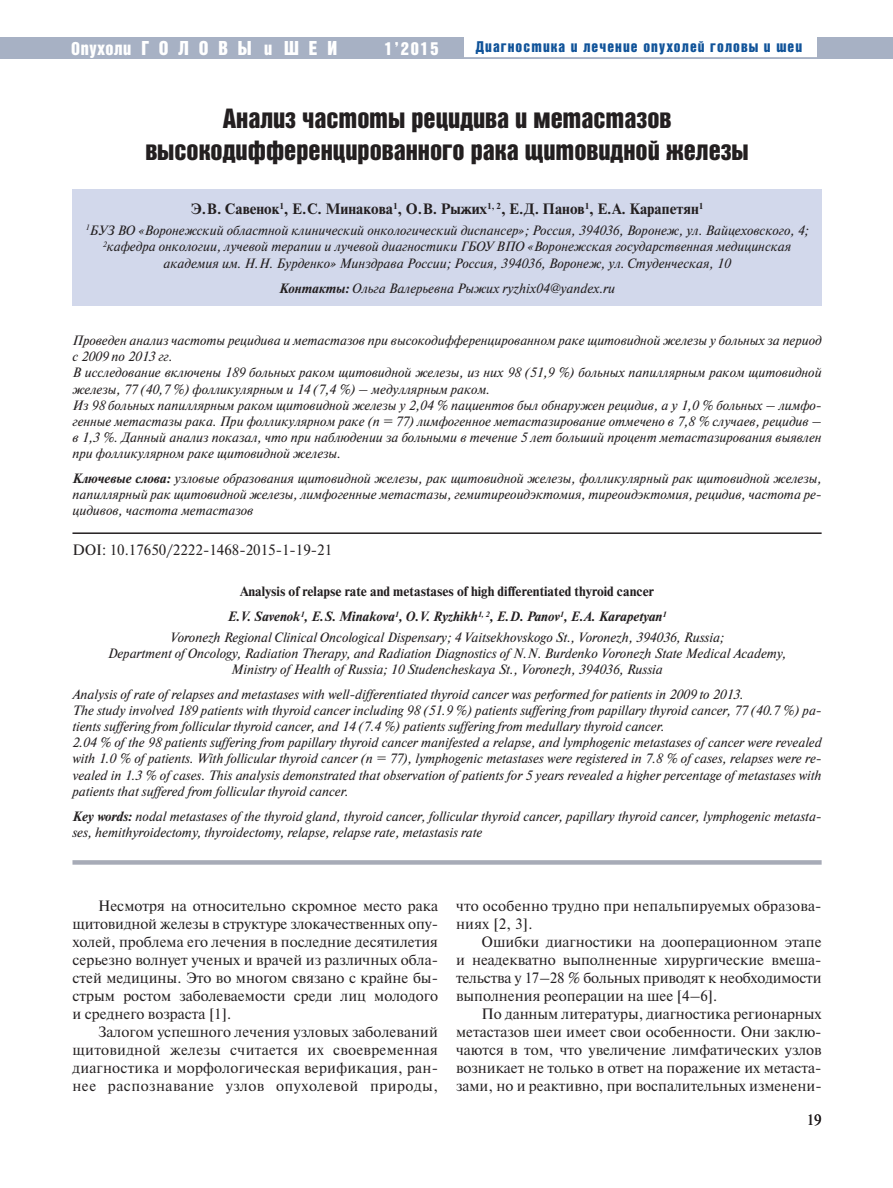
<style>
.page{position:relative;width:893px;height:1188px;background:#fff}
.page>*{position:absolute;margin:0;border:0;box-sizing:border-box;transform-origin:0 0}
.t1{font:27px/32.4px "Bastion Kontrast Alt C";color:#231f20;text-align:center}
.t2{font:19.5px "Bastion Kontrast Alt C";letter-spacing:.5em;color:#fff}
.t3{font:18px "Bastion Kontrast Alt C";color:#fff}
.t4{font:15px/18px "Newton C";color:#231f20;text-align:justify}
.t5{font:700 15px "Newton C";color:#231f20}
.t6{font:15px "Bastion Kontrast Alt C";letter-spacing:.075em;color:#105399}
.t7{font:italic 13.5px/16.2px "Newton C";color:#231f20}
.t8{font:700 13.5px/24.8px "Newton C";color:#231f20;text-align:center}
.s1{font-size:18px}
.s2{font-weight:700}
.s3{font-style:italic}
</style>
<div class="page">
<div style="left:0;top:38px;width:464px;height:21px;background:#a7b1c4"></div>
<div style="left:817px;top:38px;width:75px;height:21px;background:#a7b1c4"></div>
<hr style="left:453px;top:57px;width:399px;height:2px;background:#a7b1c4">
<div style="left:72px;top:189px;width:749px;height:117px;background:#d2d8eb"></div>
<hr style="left:72px;top:532px;width:749px;height:2px;background:#231f20">
<div style="left:72px;top:860px;width:749px;height:5px;background:#a7abb7"></div>
<h2 class="t2" style="left:71px;top:41px;width:267px"><span class="s1">Опухоли</span> ГОЛОВЫ <span class="s1">и</span> ШЕИ</h2>
<h3 class="t3" style="left:384px;top:42px;width:56px">1’2015</h3>
<p class="t6" style="left:475px;top:41px;width:328px">Диагностика и лечение опухолей головы и шеи</p>
<h1 class="t1" style="left:145px;top:103px;width:604px">Анализ частоты рецидива и метастазов высокодифференцированного рака щитовидной железы</h1>
<p class="t5" style="left:191px;top:203px;width:513px">Э. В. Савенок<sup>1</sup>, Е. С. Минакова<sup>1</sup>, О. В. Рыжих<sup>1,</sup> <sup>2</sup>, Е. Д. Панов<sup>1</sup>, Е. А. Карапетян<sup>1</sup></p>
<p class="t7" style="left:85px;top:223px;width:724px;text-align:center"><sup>1</sup>БУЗ ВО «Воронежский областной клинический онкологический диспансер»; Россия, 394036, Воронеж, ул. Вайцеховского, 4;<br><sup>2</sup>кафедра онкологии, лучевой терапии и лучевой диагностики ГБОУ ВПО «Воронежская государственная медицинская академия им. Н. Н. Бурденко» Минздрава России; Россия, 394036, Воронеж, ул. Студенческая, 10</p>
<p class="t7" style="left:279px;top:281px;width:337px"><span class="s2">Контакты:</span> Ольга Валерьевна Рыжих ryzhix04@yandex.ru</p>
<p class="t7" style="left:72px;top:333px;width:750px">Проведен анализ частоты рецидива и метастазов при высокодифференцированном раке щитовидной железы у больных за период с 2009 по 2013 гг.<br>В исследование включены 189 больных раком щитовидной железы, из них 98 (51,9 %) больных папиллярным раком щитовидной железы, 77 (40,7 %) фолликулярным и 14 (7,4 %) – медуллярным раком.<br>Из 98 больных папиллярным раком щитовидной железы у 2,04 % пациентов был обнаружен рецидив, а у 1,0 % больных – лимфо&shy;генные метастазы рака. При фолликулярном раке (n = 77) лимфогенное метастазирование отмечено в 7,8 % случаев, рецидив – в 1,3 %. Данный анализ показал, что при наблюдении за больными в течение 5 лет больший процент метастазирования выявлен при фолликулярном раке щитовидной железы.</p>
<p class="t7" style="left:72px;top:472px;width:750px;text-align:justify"><span class="s2">Ключевые слова:</span> узловые образования щитовидной железы, рак щитовидной железы, фолликулярный рак щитовидной железы, папиллярный рак щитовидной железы, лимфогенные метастазы, гемитиреоидэктомия, тиреоидэктомия, рецидив, частота ре&shy;цидивов, частота метастазов</p>
<p class="t4" style="left:72px;top:542px;width:261px">DOI: 10.17650/2222-1468-2015-1-19-21</p>
<p class="t8" style="left:227px;top:580px;width:440px">Analysis of relapse rate and metastases of high differentiated thyroid cancer<br><span class="s3">E. V. Savenok</span><sup>1</sup><span class="s3">, E. S. Minakova</span><sup>1</sup><span class="s3">, O. V. Ryzhikh</span><sup>1,</sup> <sup>2</sup><span class="s3">, E. D. Panov</span><sup>1</sup><span class="s3">, E. A. Karapetyan</span><sup>1</sup></p>
<p class="t7" style="left:108px;top:630px;width:679px;text-align:center">Voronezh Regional Clinical Oncological Dispensary; 4 Vaitsekhovskogo St., Voronezh, 394036, Russia;<br>Department of Oncology, Radiation Therapy, and Radiation Diagnostics of N. N. Burdenko Voronezh State Medical Academy,<br>Ministry of Health of Russia; 10 Studencheskaya St., Voronezh, 394036, Russia</p>
<p class="t7" style="left:72px;top:687px;width:750px">Analysis of rate of relapses and metastases with well-differentiated thyroid cancer was performed for patients in 2009 to 2013.<br>The study involved 189 patients with thyroid cancer including 98 (51.9 %) patients suffering from papillary thyroid cancer, 77 (40.7 %) pa&shy;tients suffering from follicular thyroid cancer, and 14 (7.4 %) patients suffering from medullary thyroid cancer.<br>2.04 % of the 98 patients suffering from papillary thyroid cancer manifested a relapse, and lymphogenic metastases of cancer were revealed with 1.0 % of patients. With follicular thyroid cancer (n = 77), lymphogenic metastases were registered in 7.8 % of cases, relapses were re&shy;vealed in 1.3 % of cases. This analysis demonstrated that observation of patients for 5 years revealed a higher percentage of metastases with patients that suffered from follicular thyroid cancer.</p>
<p class="t7" style="left:72px;top:809px;width:750px"><span class="s2">Key words:</span> nodal metastases of the thyroid gland, thyroid cancer, follicular thyroid cancer, papillary thyroid cancer, lymphogenic metasta&shy;ses, hemithyroidectomy, thyroidectomy, relapse, relapse rate, metastasis rate</p>
<p class="t4" style="left:72px;top:898px;width:367px;text-indent:26px">Несмотря на относительно скромное место рака щитовидной железы в структуре злокачественных опу&shy;холей, проблема его лечения в последние десятилетия серьезно волнует ученых и врачей из различных обла&shy;стей медицины. Это во многом связано с крайне бы&shy;стрым ростом заболеваемости среди лиц молодого и среднего возраста [1].</p>
<p class="t4" style="left:72px;top:1024px;width:367px;text-indent:26px">Залогом успешного лечения узловых заболеваний щитовидной железы считается их своевременная диагностика и морфологическая верификация, ран&shy;нее распознавание узлов опухолевой природы,</p>
<p class="t4" style="left:456px;top:898px;width:367px">что особенно трудно при непальпируемых образова&shy;ниях [2, 3].</p>
<p class="t4" style="left:456px;top:934px;width:367px;text-indent:26px">Ошибки диагностики на дооперационном этапе и неадекватно выполненные хирургические вмеша&shy;тельства у 17–28 % больных приводят к необходимости выполнения реоперации на шее [4–6].</p>
<p class="t4" style="left:456px;top:1006px;width:367px;text-indent:26px">По данным литературы, диагностика регионарных метастазов шеи имеет свои особенности. Они заклю&shy;чаются в том, что увеличение лимфатических узлов возникает не только в ответ на поражение их метаста&shy;зами, но и реактивно, при воспалительных изменени-</p>
<p class="t4" style="left:806px;top:1112px;width:16px">19</p>
</div>
